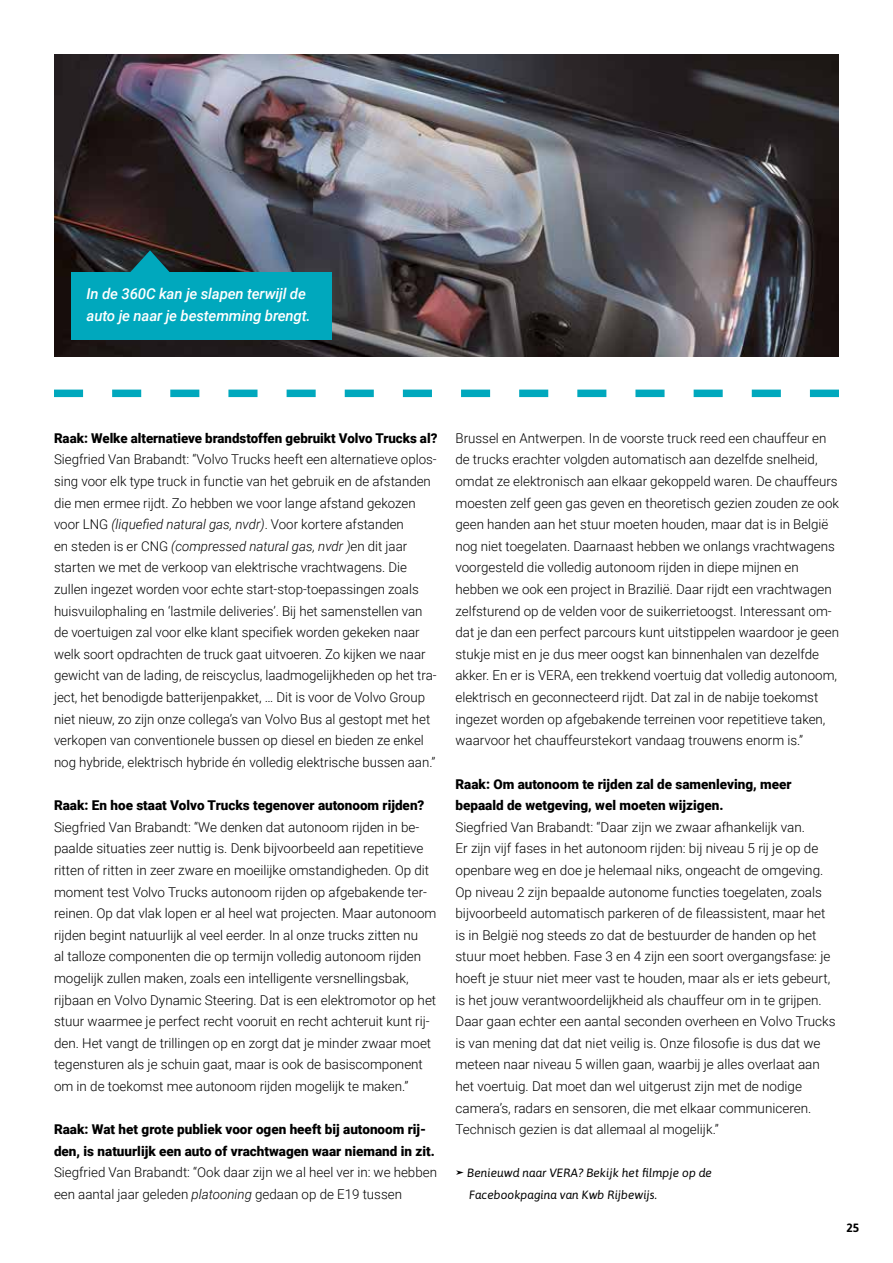
<style>
.page{position:relative;width:893px;height:1263px;background:#fff}
.page>*{position:absolute;margin:0;border:0;box-sizing:border-box;transform-origin:0 0}
.t1{font:italic 500 15px/22.5px "Roboto";letter-spacing:-.01em;color:#fff}
.t2{font:300 13.5px/21.6px "Roboto";color:#000}
.t3{font:900 13.5px/21.6px "Roboto";color:#000}
.t4{font:italic 12px/21.6px "Asap";color:#000}
.t5{font:700 12px "Asap";color:#000}
.s1{font-style:italic}
.s2{font-family:"Arrows";font-style:normal}
</style>
<div class="page">
<img style="left:54px;top:54px;width:785px;height:302px">
<svg style="left:54px;top:390px;width:785px;height:7px"></svg>
<svg style="left:127px;top:250px;width:46px;height:23px"></svg>
<div style="left:72px;top:273px;width:260px;height:67px;background:#00a8bd"></div>
<p class="t1" style="left:87px;top:282px;width:226px">In de 360C kan je slapen terwijl de auto je naar je bestemming brengt.</p>
<p class="t3" style="left:54px;top:427px;width:385px">Raak: Welke alternatieve brandstoffen gebruikt Volvo Trucks al?</p>
<p class="t2" style="left:54px;top:448px;width:384px">Siegfried Van Brabandt: “Volvo Trucks heeft een alternatieve oplos&shy;sing voor elk type truck in functie van het gebruik en de afstanden die men ermee rijdt. Zo hebben we voor lange afstand gekozen voor LNG <span class="s1">(liquefied natural gas, nvdr)</span>. Voor kortere afstanden<br>en steden is er CNG <span class="s1">(compressed natural gas, nvdr )</span>en dit jaar starten we met de verkoop van elektrische vrachtwagens. Die zullen ingezet worden voor echte start-stop-toepassingen zoals huisvuilophaling en ‘lastmile deliveries’. Bij het samenstellen van de voertuigen zal voor elke klant specifiek worden gekeken naar welk soort opdrachten de truck gaat uitvoeren. Zo kijken we naar gewicht van de lading, de reiscyclus, laadmogelijkheden op het tra&shy;ject, het benodigde batterijenpakket, … Dit is voor de Volvo Group niet nieuw, zo zijn onze collega’s van Volvo Bus al gestopt met het verkopen van conventionele bussen op diesel en bieden ze enkel nog hybride, elektrisch hybride én volledig elektrische bussen aan.”</p>
<p class="t3" style="left:54px;top:794px;width:372px">Raak: En hoe staat Volvo Trucks tegenover autonoom rijden?</p>
<p class="t2" style="left:54px;top:816px;width:384px">Siegfried Van Brabandt: “We denken dat autonoom rijden in be&shy;paalde situaties zeer nuttig is. Denk bijvoorbeeld aan repetitieve ritten of ritten in zeer zware en moeilijke omstandigheden. Op dit moment test Volvo Trucks autonoom rijden op afgebakende ter&shy;reinen. Op dat vlak lopen er al heel wat projecten. Maar autonoom rijden begint natuurlijk al veel eerder. In al onze trucks zitten nu<br>al talloze componenten die op termijn volledig autonoom rijden mogelijk zullen maken, zoals een intelligente versnellingsbak, rijbaan en Volvo Dynamic Steering. Dat is een elektromotor op het stuur waarmee je perfect recht vooruit en recht achteruit kunt rij&shy;den. Het vangt de trillingen op en zorgt dat je minder zwaar moet tegensturen als je schuin gaat, maar is ook de basiscomponent om in de toekomst mee autonoom rijden mogelijk te maken.”</p>
<p class="t3" style="left:54px;top:1118px;width:382px">Raak: Wat het grote publiek voor ogen heeft bij autonoom rij&shy;den, is natuurlijk een auto of vrachtwagen waar niemand in zit.</p>
<p class="t2" style="left:54px;top:1161px;width:384px">Siegfried Van Brabandt: “Ook daar zijn we al heel ver in: we hebben een aantal jaar geleden <span class="s1">platooning</span> gedaan op de E19 tussen</p>
<p class="t2" style="left:455px;top:427px;width:385px">Brussel en Antwerpen. In de voorste truck reed een chauffeur en de trucks erachter volgden automatisch aan dezelfde snelheid, omdat ze elektronisch aan elkaar gekoppeld waren. De chauffeurs moesten zelf geen gas geven en theoretisch gezien zouden ze ook geen handen aan het stuur moeten houden, maar dat is in België nog niet toegelaten. Daarnaast hebben we onlangs vrachtwagens voorgesteld die volledig autonoom rijden in diepe mijnen en hebben we ook een project in Brazilië. Daar rijdt een vrachtwagen zelfsturend op de velden voor de suikerrietoogst. Interessant om&shy;dat je dan een perfect parcours kunt uitstippelen waardoor je geen stukje mist en je dus meer oogst kan binnenhalen van dezelfde akker. En er is VERA, een trekkend voertuig dat volledig autonoom, elektrisch en geconnecteerd rijdt. Dat zal in de nabije toekomst ingezet worden op afgebakende terreinen voor repetitieve taken, waarvoor het chauffeurstekort vandaag trouwens enorm is.”</p>
<p class="t3" style="left:455px;top:772px;width:338px">Raak: Om autonoom te rijden zal de samenleving, meer bepaald de wetgeving, wel moeten wijzigen.</p>
<p class="t2" style="left:455px;top:816px;width:382px">Siegfried Van Brabandt: “Daar zijn we zwaar afhankelijk van.<br>Er zijn vijf fases in het autonoom rijden: bij niveau 5 rij je op de openbare weg en doe je helemaal niks, ongeacht de omgeving.<br>Op niveau 2 zijn bepaalde autonome functies toegelaten, zoals bijvoorbeeld automatisch parkeren of de fileassistent, maar het is in België nog steeds zo dat de bestuurder de handen op het stuur moet hebben. Fase 3 en 4 zijn een soort overgangsfase: je hoeft je stuur niet meer vast te houden, maar als er iets gebeurt, is het jouw verantwoordelijkheid als chauffeur om in te grijpen.<br>Daar gaan echter een aantal seconden overheen en Volvo Trucks is van mening dat dat niet veilig is. Onze filosofie is dus dat we meteen naar niveau 5 willen gaan, waarbij je alles overlaat aan het voertuig. Dat moet dan wel uitgerust zijn met de nodige camera’s, radars en sensoren, die met elkaar communiceren.<br>Technisch gezien is dat allemaal al mogelijk.”</p>
<p class="t4" style="left:469px;top:1162px;width:244px;text-indent:-14px"><span class="s2">a</span> Benieuwd naar VERA? Bekijk het filmpje op de<br>Facebookpagina van Kwb Rijbewijs.</p>
<p class="t5" style="left:846px;top:1219px;width:14px">25</p>
</div>
